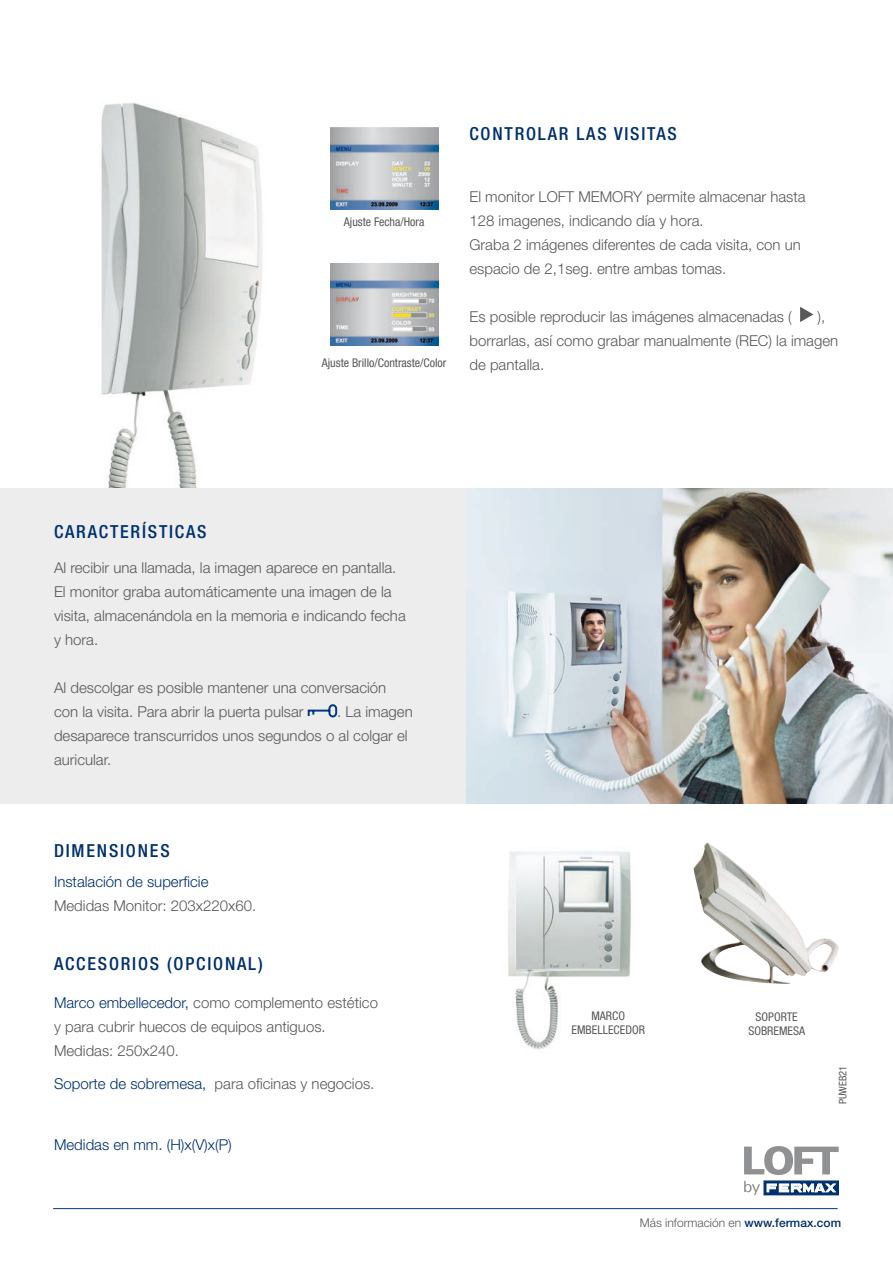
<style>
.page{position:relative;width:893px;height:1263px;background:#fff}
.page>*{position:absolute;margin:0;border:0;box-sizing:border-box;transform-origin:0 0}
.t1{font:500 condensed 18px "Helvetica Neue LT Std";letter-spacing:.1em;color:#00306d}
.t2{font:300 15px/24px "Helvetica Neue LT Std";color:#58585a}
.t3{font:300 15px "Helvetica Neue LT Std";color:#00306d}
.t4{font:condensed 12px/14.4px "Helvetica Neue LT Std";color:#58585a;text-align:center}
.t5{font:300 12px "Helvetica Neue LT Std";color:#58585a}
.t6{font:condensed 10.5px "Helvetica Neue LT Std";color:#58585a}
.s1{color:#00306d}
.s2{font-weight:500;color:#00306d}
</style>
<div class="page">
<img style="left:508px;top:851px;width:123px;height:199px">
<img style="left:101px;top:103px;width:162px;height:385px">
<div style="left:0;top:488px;width:893px;height:316px;background:#ededee"></div>
<svg style="left:800px;top:307px;width:14px;height:15px"></svg>
<svg style="left:307px;top:704px;width:31px;height:14px"></svg>
<img style="left:330px;top:128px;width:108px;height:82px">
<img style="left:330px;top:264px;width:108px;height:81px">
<img style="left:467px;top:488px;width:426px;height:316px">
<hr style="left:53px;top:1208px;width:785px;height:1px;background:#003882">
<img style="left:693px;top:842px;width:146px;height:142px">
<svg style="left:744px;top:1181px;width:16px;height:14px"></svg>
<svg style="left:744px;top:1146px;width:95px;height:29px"></svg>
<div style="left:763px;top:1180px;width:76px;height:15px;background:#00306d;border:1px solid #00306d"></div>
<svg style="left:766px;top:1183px;width:71px;height:10px"></svg>
<p class="t4" style="left:344px;top:215px;width:82px">Ajuste Fecha/Hora</p>
<p class="t4" style="left:322px;top:356px;width:126px">Ajuste Brillo/Contraste/Color</p>
<p class="t1" style="left:469px;top:123px;width:209px">CONTROLAR LAS VISITAS</p>
<p class="t2" style="left:469px;top:184px;width:338px">El monitor LOFT MEMORY permite almacenar hasta 128 imagenes, indicando día y hora.<br>Graba 2 imágenes diferentes de cada visita, con un espacio de 2,1seg. entre ambas tomas.</p>
<p class="t2" style="left:469px;top:304px;width:324px">Es posible reproducir las imágenes almacenadas (</p>
<p class="t2" style="left:469px;top:304px;width:370px;text-indent:348px">), borrarlas, así como grabar manualmente (REC) la imagen de pantalla.</p>
<p class="t1" style="left:54px;top:521px;width:154px">CARACTERÍSTICAS</p>
<p class="t2" style="left:54px;top:556px;width:353px">Al recibir una llamada, la imagen aparece en pantalla.<br>El monitor graba automáticamente una imagen de la visita, almacenándola en la memoria e indicando fecha y hora.</p>
<p class="t2" style="left:54px;top:676px;width:334px">Al descolgar es posible mantener una conversación con la visita. Para abrir la puerta pulsar</p>
<p class="t2" style="left:54px;top:700px;width:360px;text-indent:283px">. La imagen desaparece transcurridos unos segundos o al colgar el auricular.</p>
<p class="t1" style="left:54px;top:840px;width:117px">DIMENSIONES</p>
<p class="t3" style="left:54px;top:872px;width:156px">Instalación de superficie</p>
<p class="t2" style="left:54px;top:893px;width:204px">Medidas Monitor: 203x220x60.</p>
<p class="t1" style="left:54px;top:953px;width:210px">ACCESORIOS (OPCIONAL)</p>
<p class="t2" style="left:54px;top:990px;width:326px"><span class="s1">Marco embellecedor,</span> como complemento estético y para cubrir huecos de equipos antiguos.<br>Medidas: 250x240.</p>
<p class="t2" style="left:54px;top:1072px;width:322px"><span class="s1">Soporte de sobremesa,</span> para oficinas y negocios.</p>
<p class="t3" style="left:54px;top:1136px;width:179px">Medidas en mm. (H)x(V)x(P)</p>
<p class="t4" style="left:572px;top:1008px;width:75px">MARCO<br>EMBELLECEDOR</p>
<p class="t4" style="left:748px;top:1009px;width:58px">SOPORTE<br>SOBREMESA</p>
<p class="t6" style="left:837px;top:1104px;width:40px;rotate:-90deg">PUWEB21</p>
<p class="t5" style="left:640px;top:1215px;width:203px">Más información en <span class="s2">www.fermax.com</span></p>
</div>
